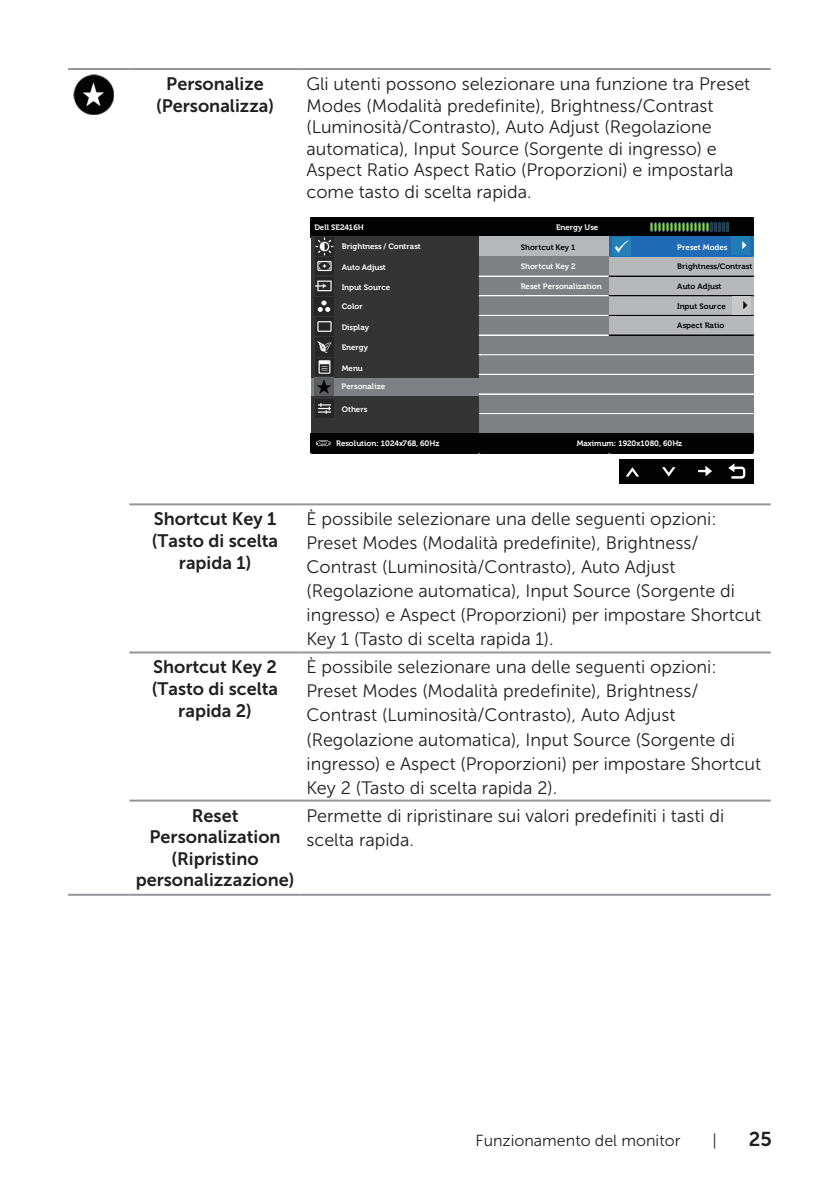
<style>
.page{position:relative;width:840px;height:1191px;background:#fff}
.page>*{position:absolute;margin:0;border:0;box-sizing:border-box;transform-origin:0 0}
.t1{font:20px "Museo Sans For Dell 700";color:#231f20}
.Table_Paragraph{font:18px/24px "Museo Sans For Dell 300";color:#231f20}
.text_OSD_table{font:18px/21.6px "Museo Sans For Dell 300";color:#231f20}
.text_OSD_table-2{font:18px/21.6px "Museo Sans For Dell 700";color:#231f20;text-align:center}
.t2{font:16px "Museo Sans For Dell 300";color:#231f20}
.t3{font:700 7.8px "Museo For Dell";color:#fff}
.t4{font:700 7.8px "Museo For Dell";letter-spacing:.005em;color:#030303}
</style>
<div class="page">
<hr style="left:68px;top:68px;width:61px;height:2px;background:#939598">
<hr style="left:129px;top:68px;width:171px;height:2px;background:#939598">
<hr style="left:300px;top:68px;width:470px;height:2px;background:#939598">
<hr style="left:129px;top:503px;width:171px;height:2px;background:#939598">
<hr style="left:300px;top:503px;width:470px;height:2px;background:#939598">
<hr style="left:129px;top:651px;width:171px;height:2px;background:#939598">
<hr style="left:300px;top:651px;width:470px;height:2px;background:#939598">
<hr style="left:129px;top:799px;width:171px;height:2px;background:#939598">
<hr style="left:300px;top:799px;width:470px;height:2px;background:#939598">
<hr style="left:68px;top:893px;width:61px;height:2px;background:#939598">
<hr style="left:129px;top:893px;width:171px;height:2px;background:#939598">
<hr style="left:300px;top:893px;width:470px;height:2px;background:#939598">
<img style="left:74px;top:75px;width:39px;height:39px">
<div style="left:619px;top:460px;width:134px;height:24px;background:#030303"></div>
<svg style="left:626px;top:467px;width:13px;height:9px"></svg>
<svg style="left:662px;top:467px;width:13px;height:9px"></svg>
<svg style="left:698px;top:466px;width:13px;height:10px"></svg>
<svg style="left:728px;top:463px;width:16px;height:15px"></svg>
<div style="left:310px;top:217px;width:443px;height:20px;background:#030303"></div>
<div style="left:310px;top:237px;width:169px;height:20px;background:#343434"></div>
<div style="left:479px;top:237px;width:130px;height:20px;background:#b7b8ba"></div>
<div style="left:608px;top:237px;width:145px;height:20px;background:#1f6bb5"></div>
<div style="left:310px;top:256px;width:169px;height:99px;background:#343434"></div>
<div style="left:479px;top:256px;width:130px;height:99px;background:#7f8083"></div>
<div style="left:608px;top:257px;width:145px;height:78px;background:#b7b8ba"></div>
<div style="left:310px;top:355px;width:169px;height:39px;background:#343434"></div>
<div style="left:479px;top:355px;width:274px;height:39px;background:#7f8083"></div>
<div style="left:479px;top:381px;width:274px;height:35px;background:#7f8083"></div>
<div style="left:310px;top:413px;width:169px;height:21px;background:#343434"></div>
<div style="left:479px;top:413px;width:274px;height:21px;background:#7f8083"></div>
<div style="left:310px;top:433px;width:443px;height:20px;background:#030303"></div>
<hr style="left:479px;top:276px;width:129px;height:1px;background:#fff">
<hr style="left:608px;top:276px;width:145px;height:1px;background:#030303">
<hr style="left:479px;top:295px;width:129px;height:1px;background:#fff">
<hr style="left:479px;top:296px;width:129px;height:1px;background:#fff">
<hr style="left:608px;top:295px;width:145px;height:1px;background:#030303">
<hr style="left:608px;top:296px;width:145px;height:1px;background:#030303">
<hr style="left:479px;top:315px;width:129px;height:1px;background:#fff">
<hr style="left:608px;top:315px;width:145px;height:1px;background:#030303">
<hr style="left:479px;top:335px;width:129px;height:1px;background:#fff">
<hr style="left:608px;top:335px;width:145px;height:1px;background:#030303">
<hr style="left:479px;top:355px;width:274px;height:1px;background:#fff">
<hr style="left:479px;top:374px;width:274px;height:1px;background:#fff">
<hr style="left:479px;top:393px;width:274px;height:1px;background:#fff">
<hr style="left:479px;top:394px;width:274px;height:1px;background:#fff">
<hr style="left:479px;top:413px;width:274px;height:1px;background:#fff">
<img style="left:732px;top:297px;width:18px;height:18px">
<img style="left:316px;top:440px;width:14px;height:6px">
<img style="left:731px;top:236px;width:18px;height:18px">
<img style="left:649px;top:221px;width:81px;height:12px">
<img style="left:612px;top:237px;width:17px;height:18px">
<div style="left:480px;top:336px;width:273px;height:36px;background:#7f8083"></div>
<hr style="left:479px;top:354px;width:274px;height:1px;background:#fff">
<img style="left:315px;top:257px;width:18px;height:18px">
<img style="left:315px;top:277px;width:18px;height:18px">
<img style="left:315px;top:317px;width:18px;height:18px">
<img style="left:315px;top:338px;width:18px;height:18px">
<img style="left:315px;top:358px;width:18px;height:18px">
<img style="left:315px;top:237px;width:18px;height:18px">
<img style="left:315px;top:297px;width:18px;height:18px">
<div style="left:311px;top:392px;width:168px;height:25px;background:#343434"></div>
<img style="left:315px;top:400px;width:18px;height:17px">
<div style="left:311px;top:378px;width:167px;height:18px;background:#7f8083"></div>
<img style="left:315px;top:378px;width:18px;height:18px">
<p class="text_OSD_table-2" style="left:156px;top:73px;width:119px">Personalize (Personalizza)</p>
<p class="text_OSD_table" style="left:306px;top:73px;width:445px">Gli utenti possono selezionare una funzione tra Preset Modes (Modalità predefinite), Brightness/Contrast (Luminosità/Contrasto), Auto Adjust (Regolazione automatica), Input Source (Sorgente di ingresso) e Aspect Ratio Aspect Ratio (Proporzioni) e impostarla come tasto di scelta rapida.</p>
<p class="t3" style="left:314px;top:223px;width:51px">Dell SE2416H</p>
<p class="t3" style="left:555px;top:223px;width:44px">Energy Use</p>
<p class="t3" style="left:341px;top:241px;width:80px">Brightness / Contrast</p>
<p class="t3" style="left:341px;top:262px;width:46px">Auto Adjust</p>
<p class="t3" style="left:341px;top:283px;width:50px">Input Source</p>
<p class="t3" style="left:341px;top:302px;width:22px">Color</p>
<p class="t3" style="left:341px;top:323px;width:29px">Display</p>
<p class="t3" style="left:341px;top:343px;width:28px">Energy</p>
<p class="t3" style="left:341px;top:363px;width:23px">Menu</p>
<p class="t3" style="left:341px;top:405px;width:27px">Others</p>
<p class="t4" style="left:520px;top:242px;width:56px">Shortcut Key 1</p>
<p class="t3" style="left:677px;top:242px;width:52px">Preset Modes</p>
<p class="t3" style="left:520px;top:262px;width:57px">Shortcut Key 2</p>
<p class="t4" style="left:677px;top:262px;width:76px">Brightness/Contrast</p>
<p class="t3" style="left:520px;top:282px;width:82px">Reset Personalization</p>
<p class="t4" style="left:677px;top:282px;width:46px">Auto Adjust</p>
<p class="t4" style="left:677px;top:301px;width:50px">Input Source</p>
<p class="t4" style="left:677px;top:321px;width:49px">Aspect Ratio</p>
<p class="t3" style="left:341px;top:382px;width:45px">Personalize</p>
<p class="t3" style="left:336px;top:439px;width:105px">Resolution: 1024x768, 60Hz</p>
<p class="t3" style="left:576px;top:439px;width:107px">Maximum: 1920x1080, 60Hz</p>
<p class="text_OSD_table-2" style="left:152px;top:508px;width:128px">Shortcut Key 1 (Tasto di scelta rapida 1)</p>
<p class="Table_Paragraph" style="left:306px;top:507px;width:456px">È possibile selezionare una delle seguenti opzioni:<br>Preset Modes (Modalità predefinite), Brightness/ Contrast (Luminosità/Contrasto), Auto Adjust (Regolazione automatica), Input Source (Sorgente di ingresso) e Aspect (Proporzioni) per impostare Shortcut Key 1 (Tasto di scelta rapida 1).</p>
<p class="text_OSD_table-2" style="left:152px;top:656px;width:128px">Shortcut Key 2 (Tasto di scelta rapida 2)</p>
<p class="Table_Paragraph" style="left:306px;top:655px;width:456px">È possibile selezionare una delle seguenti opzioni:<br>Preset Modes (Modalità predefinite), Brightness/ Contrast (Luminosità/Contrasto), Auto Adjust (Regolazione automatica), Input Source (Sorgente di ingresso) e Aspect (Proporzioni) per impostare Shortcut Key 2 (Tasto di scelta rapida 2).</p>
<p class="text_OSD_table-2" style="left:136px;top:804px;width:160px">Reset<br>Personalization (Ripristino personalizzazione)</p>
<p class="Table_Paragraph" style="left:306px;top:803px;width:419px">Permette di ripristinare sui valori predefiniti i tasti di scelta rapida.</p>
<p class="t2" style="left:475px;top:1131px;width:206px">Funzionamento del monitor</p>
<p class="t2" style="left:712px;top:1131px;width:6px">|</p>
<p class="t1" style="left:748px;top:1127px;width:24px">25</p>
</div>
